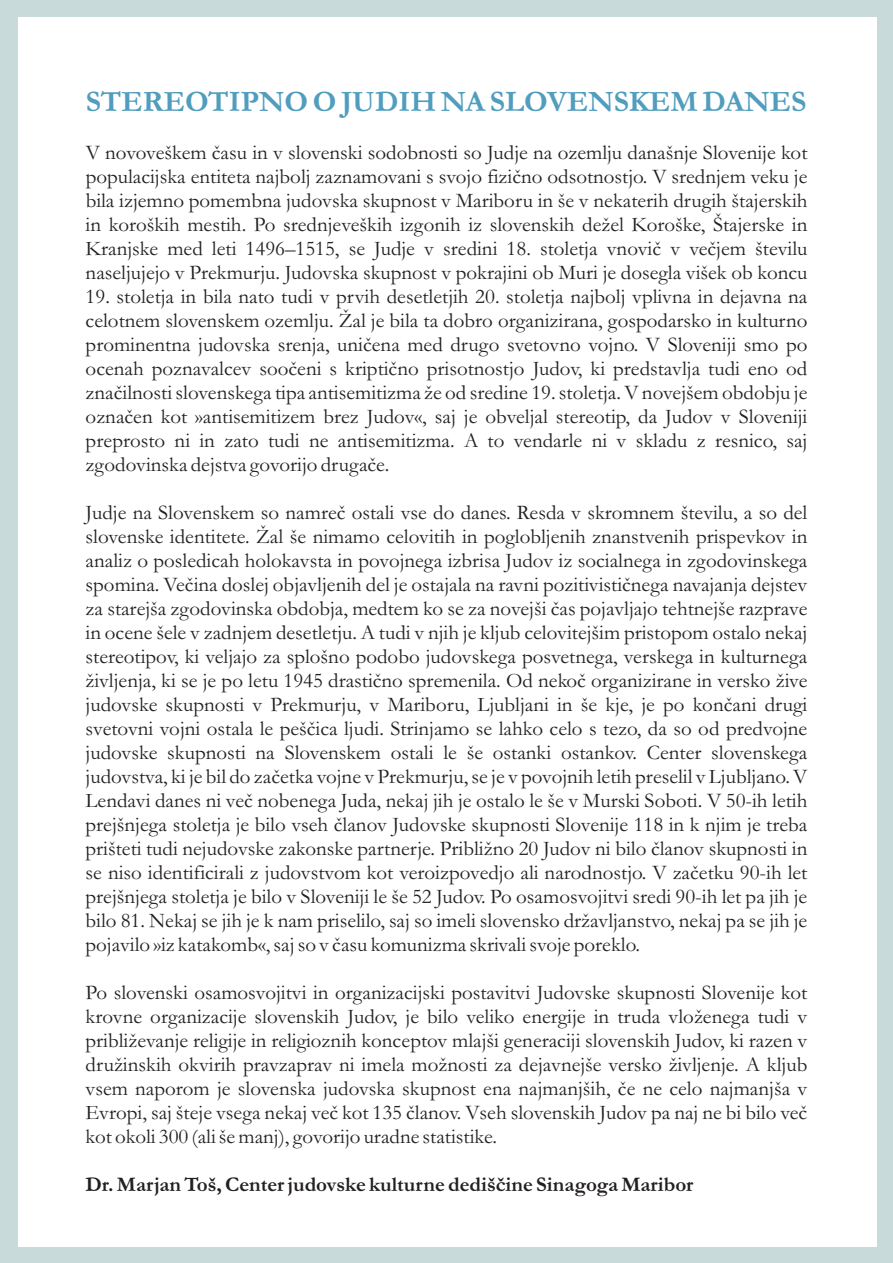
<style>
.page{position:relative;width:893px;height:1263px;background:#c9dadb}
.page>*{position:absolute;margin:0;border:0;box-sizing:border-box;transform-origin:0 0}
.t1{font:700 30px "Garamond";color:#509dbe}
.t2{font:21px/24px "Garamond";color:#231f20;text-align:justify}
.t3{font:700 21px "Garamond";color:#231f20}
</style>
<div class="page">
<div style="left:18px;top:17px;width:858px;height:1229px;background:#fff"></div>
<h1 class="t1" style="left:86px;top:91px;width:722px">STEREOTIPNO O JUDIH NA SLOVENSKEM DANES</h1>
<p class="t2" style="left:86px;top:143px;width:723px">V novoveškem èasu in v slovenski sodobnosti so Judje na ozemlju današnje Slovenije kot populacijska entiteta najbolj zaznamovani s svojo fizièno odsotnostjo. V srednjem veku je bila izjemno pomembna judovska skupnost v Mariboru in še v nekaterih drugih štajerskih in koroških mestih. Po srednjeveških izgonih iz slovenskih dežel Koroške, Štajerske in Kranjske med leti 1496–1515, se Judje v sredini 18. stoletja vnoviè v veèjem številu naseljujejo v Prekmurju. Judovska skupnost v pokrajini ob Muri je dosegla višek ob koncu</p>
<p class="t2" style="left:86px;top:287px;width:723px">19. stoletja in bila nato tudi v prvih desetletjih 20. stoletja najbolj vplivna in dejavna na celotnem slovenskem ozemlju. Žal je bila ta dobro organizirana, gospodarsko in kulturno prominentna judovska srenja, unièena med drugo svetovno vojno. V Sloveniji smo po ocenah poznavalcev sooèeni s kriptièno prisotnostjo Judov, ki predstavlja tudi eno od znaèilnosti slovenskega tipa antisemitizma že od sredine 19. stoletja. V novejšem obdobju je oznaèen kot »antisemitizem brez Judov«, saj je obveljal stereotip, da Judov v Sloveniji preprosto ni in zato tudi ne antisemitizma. A to vendarle ni v skladu z resnico, saj zgodovinska dejstva govorijo drugaèe.</p>
<p class="t2" style="left:86px;top:503px;width:723px">Judje na Slovenskem so namreè ostali vse do danes. Resda v skromnem številu, a so del slovenske identitete. Žal še nimamo celovitih in poglobljenih znanstvenih prispevkov in analiz o posledicah holokavsta in povojnega izbrisa Judov iz socialnega in zgodovinskega spomina. Veèina doslej objavljenih del je ostajala na ravni pozitivistiènega navajanja dejstev za starejša zgodovinska obdobja, medtem ko se za novejši èas pojavljajo tehtnejše razprave in ocene šele v zadnjem desetletju. A tudi v njih je kljub celovitejšim pristopom ostalo nekaj stereotipov, ki veljajo za splošno podobo judovskega posvetnega, verskega in kulturnega življenja, ki se je po letu 1945 drastièno spremenila. Od nekoè organizirane in versko žive judovske skupnosti v Prekmurju, v Mariboru, Ljubljani in še kje, je po konèani drugi svetovni vojni ostala le pešèica ljudi. Strinjamo se lahko celo s tezo, da so od predvojne judovske skupnosti na Slovenskem ostali le še ostanki ostankov. Center slovenskega judovstva, ki je bil do zaèetka vojne v Prekmurju, se je v povojnih letih preselil v Ljubljano. V Lendavi danes ni veè nobenega Juda, nekaj jih je ostalo le še v Murski Soboti. V 50-ih letih prejšnjega stoletja je bilo vseh èlanov Judovske skupnosti Slovenije 118 in k njim je treba prišteti tudi nejudovske zakonske partnerje. Približno 20 Judov ni bilo èlanov skupnosti in se niso identificirali z judovstvom kot veroizpovedjo ali narodnostjo. V zaèetku 90-ih let prejšnjega stoletja je bilo v Sloveniji le še 52 Judov. Po osamosvojitvi sredi 90-ih let pa jih je bilo 81. Nekaj se jih je k nam priselilo, saj so imeli slovensko državljanstvo, nekaj pa se jih je pojavilo »iz katakomb«, saj so v èasu komunizma skrivali svoje poreklo.</p>
<p class="t2" style="left:86px;top:983px;width:723px">Po slovenski osamosvojitvi in organizacijski postavitvi Judovske skupnosti Slovenije kot krovne organizacije slovenskih Judov, je bilo veliko energije in truda vloženega tudi v približevanje religije in religioznih konceptov mlajši generaciji slovenskih Judov, ki razen v družinskih okvirih pravzaprav ni imela možnosti za dejavnejše versko življenje. A kljub vsem naporom je slovenska judovska skupnost ena najmanjših, èe ne celo najmanjša v Evropi, saj šteje vsega nekaj veè kot 135 èlanov. Vseh slovenskih Judov pa naj ne bi bilo veè kot okoli 300 (ali še manj), govorijo uradne statistike.</p>
<p class="t3" style="left:86px;top:1177px;width:609px">Dr. Marjan Toš, Center judovske kulturne dedišèine Sinagoga Maribor</p>
</div>
